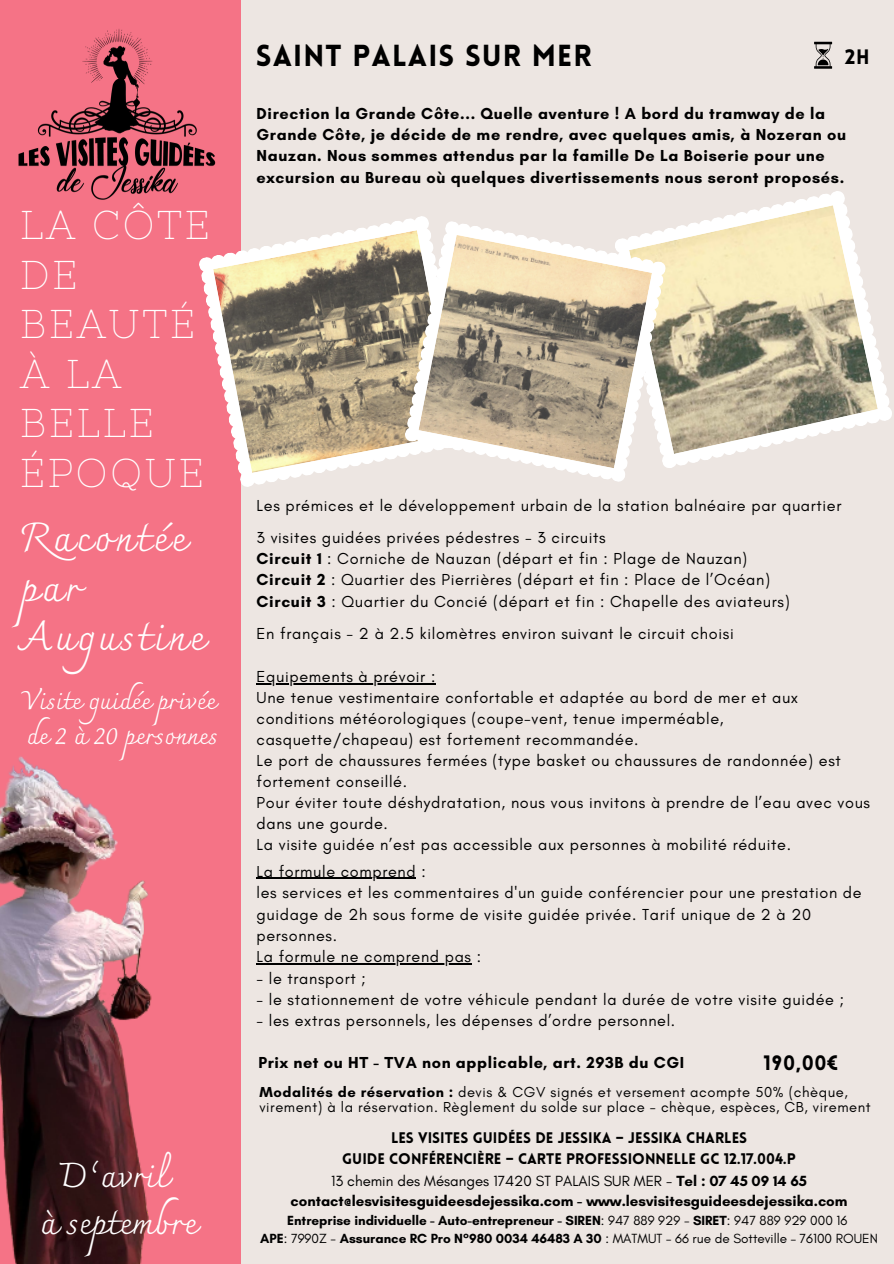
<style>
.page{position:relative;width:894px;height:1264px;background:#fff}
.page>*{position:absolute;margin:0;border:0;box-sizing:border-box;transform-origin:0 0}
.t1{font:40.05px/49.5px "Nixie One";letter-spacing:.07em;color:#fff}
.t2{font:40.05px/49.5px "Charmonman";letter-spacing:.07em;color:#fff}
.t3{font:34.5px "Charmonman";color:#fff}
.t4{font:900 29.7px "Lovelo";letter-spacing:.04em;color:#000}
.t5{font:25.5px "Charmonman";color:#fff}
.t6{font:900 20.4px "Lovelo";letter-spacing:.04em;color:#000}
.t7{font:16.2px/21.1px "Glacial Indifference";letter-spacing:.04em;color:#000}
.t8{font:700 16.2px/21.3px "Glacial Indifference";letter-spacing:.04em;color:#000}
.t9{font:700 15px/20.2px "Glacial Indifference";color:#000;text-align:center}
.t10{font:900 15px "Lovelo";color:#000}
.t11{font:14.7px/14.7px "Glacial Indifference";letter-spacing:.04em;color:#000}
.t12{font:700 13.5px "Glacial Indifference";color:#000}
.t13{font:13.5px "Glacial Indifference";color:#000}
.s1{font-weight:700}
.s2{font-weight:400}
</style>
<div class="page">
<div style="left:0;top:0;width:893px;height:1263px;background:#ede6e2"></div>
<div style="left:0;top:0;width:241px;height:1263px;background:#f57386"></div>
<img style="left:18px;top:29px;width:198px;height:171px">
<img style="left:0;top:684px;width:430px;height:579px">
<hr style="left:256px;top:683px;width:180px;height:1px;background:#000">
<svg style="left:665px;top:191px;width:227px;height:277px"></svg>
<img style="left:665px;top:205px;width:212px;height:249px">
<svg style="left:814px;top:42px;width:17px;height:27px"></svg>
<svg style="left:199px;top:216px;width:229px;height:271px"></svg>
<img style="left:213px;top:230px;width:191px;height:243px">
<svg style="left:404px;top:221px;width:261px;height:261px"></svg>
<img style="left:418px;top:235px;width:233px;height:233px">
<hr style="left:256px;top:877px;width:160px;height:2px;background:#000">
<hr style="left:256px;top:963px;width:215px;height:1px;background:#000">
<p class="t1" style="left:20px;top:200px;width:191px">LA CÔTE<br>DE<br>BEAUTÉ<br>À LA<br>BELLE<br>ÉPOQUE</p>
<p class="t2" style="left:20px;top:512px;width:185px">Racontée par<br>Augustine</p>
<p class="t5" style="left:22px;top:685px;width:196px">Visite guidée privée</p>
<p class="t5" style="left:27px;top:720px;width:192px">de 2 à 20 personnes</p>
<p class="t3" style="left:59px;top:1154px;width:111px">D’avril</p>
<p class="t3" style="left:39px;top:1202px;width:159px">à septembre</p>
<p class="t4" style="left:256px;top:43px;width:337px">SAINT PALAIS SUR MER</p>
<p class="t6" style="left:844px;top:49px;width:26px">2H</p>
<p class="t8" style="left:256px;top:102px;width:591px">Direction la Grande Côte... Quelle aventure ! A bord du tramway de la Grande Côte, je décide de me rendre, avec quelques amis, à Nozeran ou Nauzan. Nous sommes attendus par la famille De La Boiserie pour une excursion au Bureau où quelques divertissements nous seront proposés.</p>
<p class="t7" style="left:256px;top:494px;width:586px">Les prémices et le développement urbain de la station balnéaire par quartier</p>
<p class="t7" style="left:256px;top:527px;width:350px">3 visites guidées privées pédestres - 3 circuits</p>
<p class="t7" style="left:256px;top:548px;width:492px"><span class="s1">Circuit 1</span> : Corniche de Nauzan (départ et fin : Plage de Nauzan)</p>
<p class="t7" style="left:256px;top:569px;width:515px"><span class="s1">Circuit 2</span> : Quartier des Pierrières (départ et fin : Place de l’Océan)</p>
<p class="t7" style="left:256px;top:590px;width:534px"><span class="s1">Circuit 3</span> : Quartier du Concié (départ et fin : Chapelle des aviateurs)</p>
<p class="t7" style="left:256px;top:623px;width:478px">En français - 2 à 2.5 kilomètres environ suivant le circuit choisi</p>
<p class="t7" style="left:256px;top:665px;width:180px">Equipements à prévoir :</p>
<p class="t7" style="left:256px;top:686px;width:543px">Une tenue vestimentaire confortable et adaptée au bord de mer et aux conditions météorologiques (coupe-vent, tenue imperméable, casquette/chapeau) est fortement recommandée.</p>
<p class="t7" style="left:256px;top:749px;width:585px">Le port de chaussures fermées (type basket ou chaussures de randonnée) est fortement conseillé.</p>
<p class="t7" style="left:256px;top:791px;width:615px">Pour éviter toute déshydratation, nous vous invitons à prendre de l’eau avec vous dans une gourde.</p>
<p class="t7" style="left:256px;top:834px;width:536px">La visite guidée n’est pas accessible aux personnes à mobilité réduite.</p>
<p class="t7" style="left:256px;top:860px;width:171px">La formule comprend :</p>
<p class="t7" style="left:256px;top:881px;width:606px">les services et les commentaires d'un guide conférencier pour une prestation de guidage de 2h sous forme de visite guidée privée. Tarif unique de 2 à 20 personnes.</p>
<p class="t7" style="left:256px;top:946px;width:226px">La formule ne comprend pas :</p>
<p class="t7" style="left:256px;top:967px;width:111px">- le transport ;</p>
<p class="t7" style="left:256px;top:988px;width:589px">- le stationnement de votre véhicule pendant la durée de votre visite guidée ;</p>
<p class="t7" style="left:256px;top:1010px;width:420px">- les extras personnels, les dépenses d’ordre personnel.</p>
<p class="t8" style="left:258px;top:1051px;width:427px">Prix net ou HT - TVA non applicable, art. 293B du CGI</p>
<p class="t6" style="left:763px;top:1054px;width:76px">190,00€</p>
<p class="t11" style="left:259px;top:1084px;width:612px"><span class="s1">Modalités de réservation :</span> devis &amp; CGV signés et versement acompte 50% (chèque, virement) à la réservation. Règlement du solde sur place - chèque, espèces, CB, virement</p>
<p class="t10" style="left:391px;top:1131px;width:357px">LES VISITES GUIDÉES DE JESSIKA – JESSIKA CHARLES</p>
<p class="t10" style="left:342px;top:1152px;width:455px">GUIDE CONFÉRENCIÈRE – CARTE PROFESSIONNELLE GC 12.17.004.P</p>
<p class="t9" style="left:290px;top:1170px;width:558px"><span class="s2">13 chemin des Mésanges 17420 ST PALAIS SUR MER -</span> Tel : 07 45 09 14 65 contact@lesvisitesguideesdejessika.com - www.lesvisitesguideesdejessika.com</p>
<p class="t12" style="left:287px;top:1212px;width:561px">Entreprise individuelle - Auto-entrepreneur - SIREN<span class="s2">: 947 889 929 -</span> SIRET<span class="s2">: 947 889 929 000 16</span></p>
<p class="t13" style="left:260px;top:1230px;width:619px"><span class="s1">APE</span>: 7990Z - <span class="s1">Assurance RC Pro N°980 0034 46483 A 30</span> : MATMUT – 66 rue de Sotteville – 76100 ROUEN</p>
</div>
